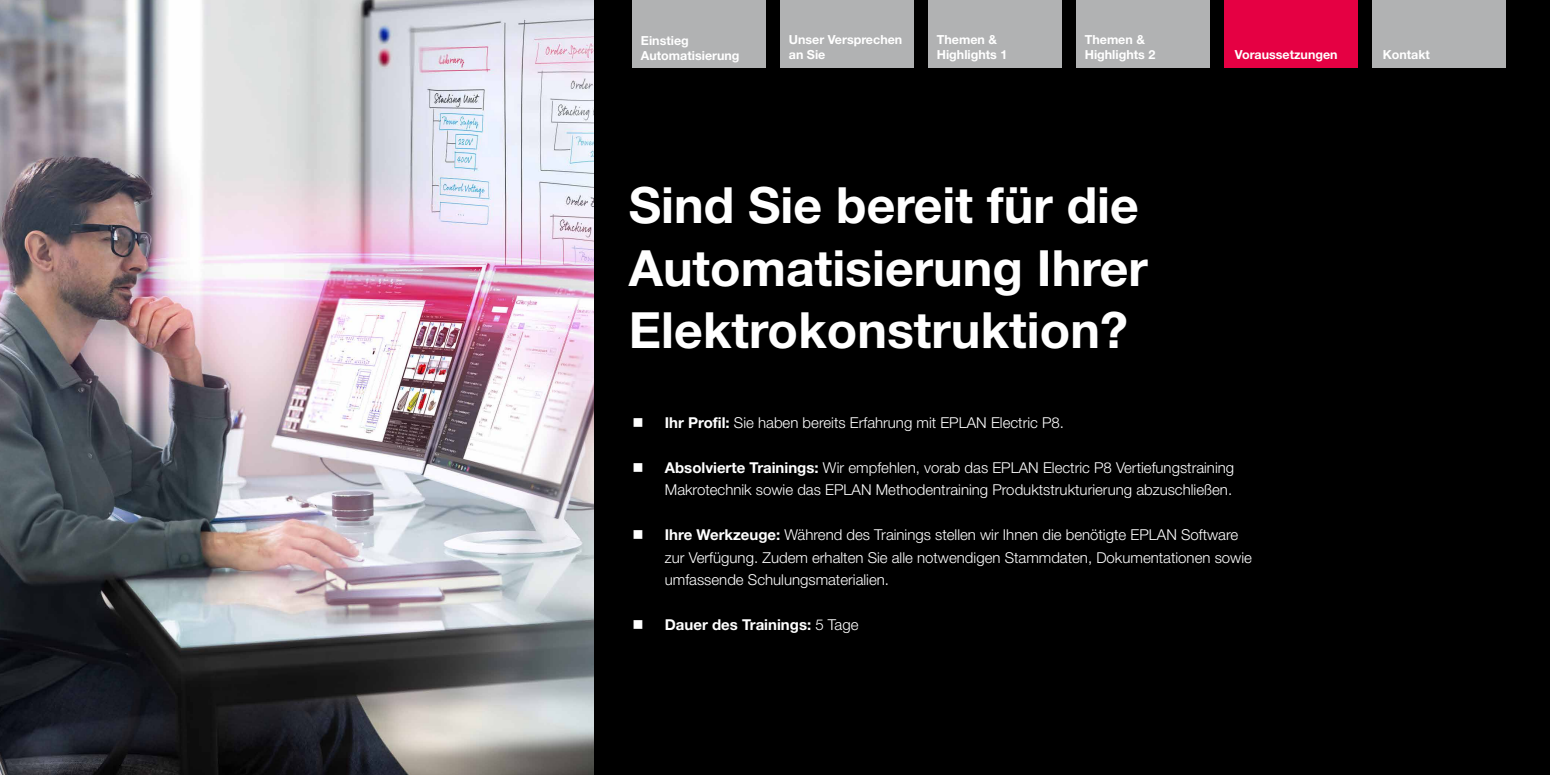
<style>
.page{position:relative;width:1550px;height:775px;background:#fff}
.page>*{position:absolute;margin:0;border:0;box-sizing:border-box;transform-origin:0 0}
.t1{font:700 50px/62.5px "Helvetica Neue LT Pro";color:#fff}
.t2{font:300 15px/22.5px "Helvetica Neue LT Pro";color:#fff;text-align:right}
.t3{font:700 15px "Helvetica Neue LT Pro";color:#fff}
.t4{font:700 12.5px/15px "Helvetica Neue LT Pro";color:#fff}
.s1{font-weight:700}
.s2{font-weight:300}
</style>
<div class="page">
<div style="left:120px;top:0;width:1430px;height:775px;background:#000"></div>
<img style="left:0;top:0;width:594px;height:775px">
<div style="left:632px;top:0;width:134px;height:68px;background:#b1b2b3"></div>
<div style="left:780px;top:0;width:134px;height:68px;background:#b1b2b3"></div>
<div style="left:928px;top:0;width:134px;height:68px;background:#b1b2b3"></div>
<div style="left:1224px;top:0;width:134px;height:68px;background:#e50043"></div>
<div style="left:1076px;top:0;width:134px;height:68px;background:#b1b2b3"></div>
<div style="left:1372px;top:0;width:134px;height:68px;background:#b1b2b3"></div>
<p class="t4" style="left:641px;top:33px;width:100px">Einstieg<br>Automatisierung</p>
<p class="t4" style="left:789px;top:32px;width:115px">Unser Versprechen an Sie</p>
<p class="t4" style="left:937px;top:32px;width:72px">Themen &amp;<br>Highlights 1</p>
<p class="t4" style="left:1085px;top:32px;width:72px">Themen &amp;<br>Highlights 2</p>
<p class="t4" style="left:1235px;top:47px;width:104px">Voraussetzungen</p>
<p class="t4" style="left:1383px;top:47px;width:49px">Kontakt</p>
<h1 class="t1" style="left:629px;top:173px;width:521px">Sind Sie bereit für die<br>Automatisierung Ihrer<br>Elektrokonstruktion?</h1>
<p class="t2" style="left:632px;top:411px;width:433px">■ <span class="s1">Ihr Profil:</span> Sie haben bereits Erfahrung mit EPLAN Electric P8.</p>
<p class="t2" style="left:632px;top:456px;width:603px">■ <span class="s1">Absolvierte Trainings:</span> Wir empfehlen, vorab das EPLAN Electric P8 Vertiefungstraining<br>Makrotechnik sowie das EPLAN Methodentraining Produktstrukturierung abzuschließen.</p>
<p class="t2" style="left:665px;top:523px;width:589px;text-align:left;text-indent:-33px">■ <span class="s1">Ihre Werkzeuge:</span> Während des Trainings stellen wir Ihnen die benötigte EPLAN Software zur Verfügung. Zudem erhalten Sie alle notwendigen Stammdaten, Dokumentationen sowie umfassende Schulungsmaterialien.</p>
<p class="t3" style="left:632px;top:615px;width:228px">■ Dauer des Trainings: <span class="s2">5 Tage</span></p>
</div>
